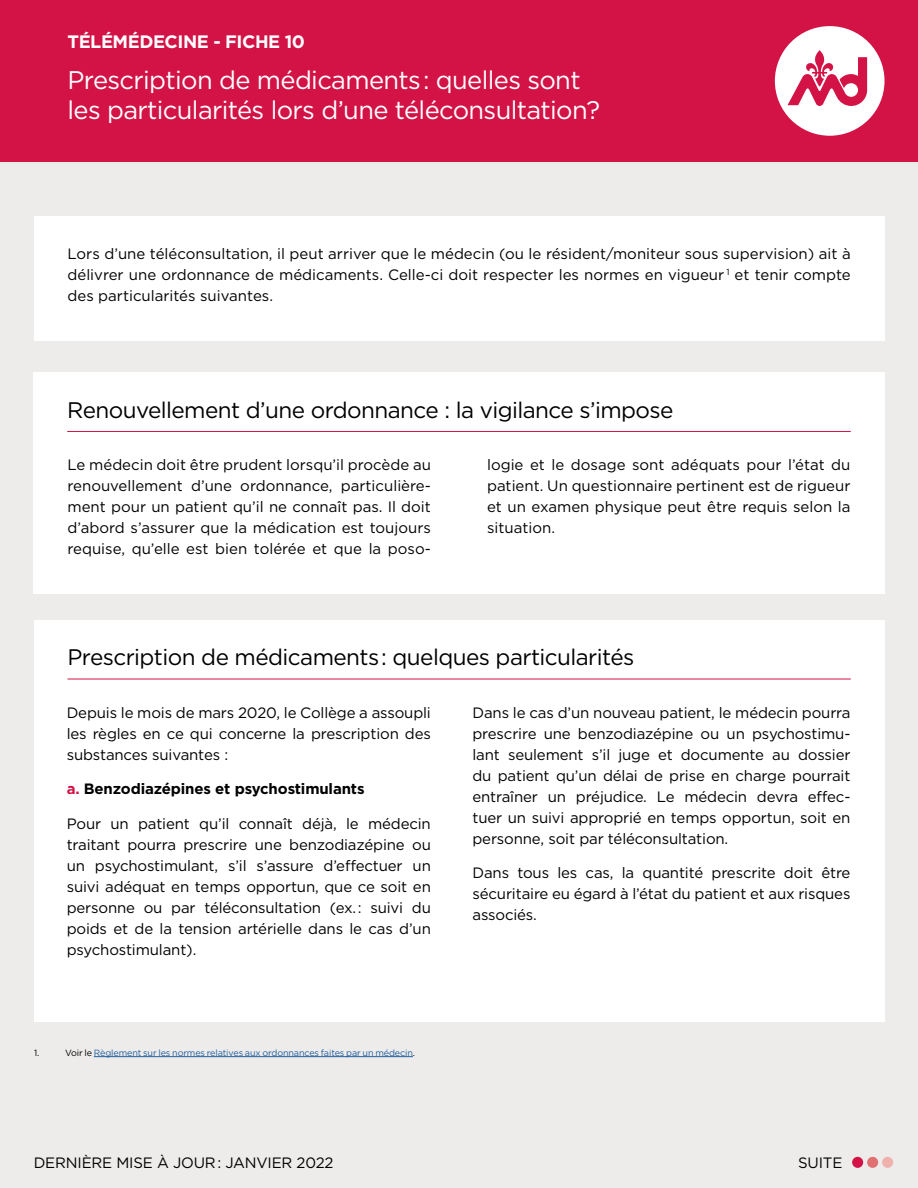
<style>
.page{position:relative;width:918px;height:1188px;background:#edeceb}
.page>*{position:absolute;margin:0;border:0;box-sizing:border-box;transform-origin:0 0}
.En-tête{font:25.5px/30px "Gotham";letter-spacing:-.025em;color:#fff}
.Section_LIGNE_ROSE{font:22.5px "Gotham";letter-spacing:-.025em;color:#000}
.En-tête-2{font:700 18px "Gotham";letter-spacing:-.025em;color:#fff}
.t1{font:15px/21px "Gotham";letter-spacing:-.01em;color:#000;text-align:justify}
.t2{font:700 15px "Gotham";letter-spacing:-.01em;color:#000}
.t3{font:9px "Gotham";letter-spacing:-.01em;color:#215e9e}
.t4{font:9px "Gotham";color:#000}
.s1{color:#d31245}
.s2{color:#000}
</style>
<div class="page">
<div style="left:34px;top:216px;width:851px;height:125px;background:#fff"></div>
<div style="left:33px;top:373px;width:852px;height:221px;background:#fff"></div>
<div style="left:34px;top:620px;width:851px;height:402px;background:#fff"></div>
<hr style="left:67px;top:431px;width:784px;height:1px;background:#d31245">
<hr style="left:94px;top:1056px;width:319px;height:1px;background:#215e9e">
<div style="left:0;top:0;width:918px;height:162px;background:#d31245"></div>
<div style="left:775px;top:26px;width:110px;height:110px;background:#fff;border-radius:50%"></div>
<svg style="left:788px;top:50px;width:79px;height:56px"></svg>
<div style="left:852px;top:1157px;width:11px;height:11px;background:#d31245;border-radius:50%"></div>
<div style="left:867px;top:1157px;width:11px;height:11px;background:#e17071;border-radius:50%"></div>
<div style="left:882px;top:1157px;width:11px;height:11px;background:#eeb1ac;border-radius:50%"></div>
<hr style="left:68px;top:679px;width:783px;height:1px;background:#d31245">
<p class="En-tête-2" style="left:68px;top:30px;width:239px">TÉLÉMÉDECINE - FICHE 10</p>
<p class="En-tête" style="left:68px;top:65px;width:534px">Prescription de médicaments : quelles sont les particularités lors d’une téléconsultation?</p>
<p class="t1" style="left:68px;top:243px;width:785px">Lors d’une téléconsultation, il peut arriver que le médecin (ou le résident/moniteur sous supervision) ait à délivrer une ordonnance de médicaments. Celle-ci doit respecter les normes en vigueur <sup>1</sup> et tenir compte des particularités suivantes.</p>
<p class="Section_LIGNE_ROSE" style="left:67px;top:395px;width:608px">Renouvellement d’une ordonnance : la vigilance s’impose</p>
<p class="t1" style="left:68px;top:454px;width:365px">Le médecin doit être prudent lorsqu’il procède au renouvellement d’une ordonnance, particulière&shy;ment pour un patient qu’il ne connaît pas. Il doit d’abord s’assurer que la médication est toujours requise, qu’elle est bien tolérée et que la poso-</p>
<p class="t1" style="left:487px;top:454px;width:365px">logie et le dosage sont adéquats pour l’état du patient. Un questionnaire pertinent est de rigueur et un examen physique peut être requis selon la situation.</p>
<p class="Section_LIGNE_ROSE" style="left:68px;top:643px;width:568px">Prescription de médicaments : quelques particularités</p>
<p class="t1" style="left:472px;top:702px;width:380px">Dans le cas d’un nouveau patient, le médecin pourra prescrire une benzodiazépine ou un psychostimu&shy;lant seulement s’il juge et documente au dossier du patient qu’un délai de prise en charge pourrait entraîner un préjudice. Le médecin devra effec&shy;tuer un suivi approprié en temps opportun, soit en personne, soit par téléconsultation.</p>
<p class="t1" style="left:472px;top:862px;width:380px">Dans tous les cas, la quantité prescrite doit être sécuritaire eu égard à l’état du patient et aux risques associés.</p>
<p class="t1" style="left:67px;top:702px;width:366px">Depuis le mois de mars 2020, le Collège a assoupli les règles en ce qui concerne la prescription des substances suivantes :</p>
<p class="t2" style="left:67px;top:779px;width:299px"><span class="s1">a.</span> Benzodiazépines et psychostimulants</p>
<p class="t1" style="left:67px;top:813px;width:366px">Pour un patient qu’il connaît déjà, le médecin traitant pourra prescrire une benzodiazépine ou un psychostimulant, s’il s’assure d’effectuer un suivi adéquat en temps opportun, que ce soit en personne ou par téléconsultation (ex. : suivi du poids et de la tension artérielle dans le cas d’un psychostimulant).</p>
<p class="t4" style="left:34px;top:1047px;width:7px">1.</p>
<p class="t3" style="left:65px;top:1047px;width:352px"><span class="s2">Voir le</span> Règlement sur les normes relatives aux ordonnances faites par un médecin<span class="s2">.</span></p>
<p class="t1" style="left:34px;top:1152px;width:301px">DERNIÈRE MISE À JOUR : JANVIER 2022</p>
<p class="t1" style="left:798px;top:1152px;width:46px">SUITE</p>
</div>
